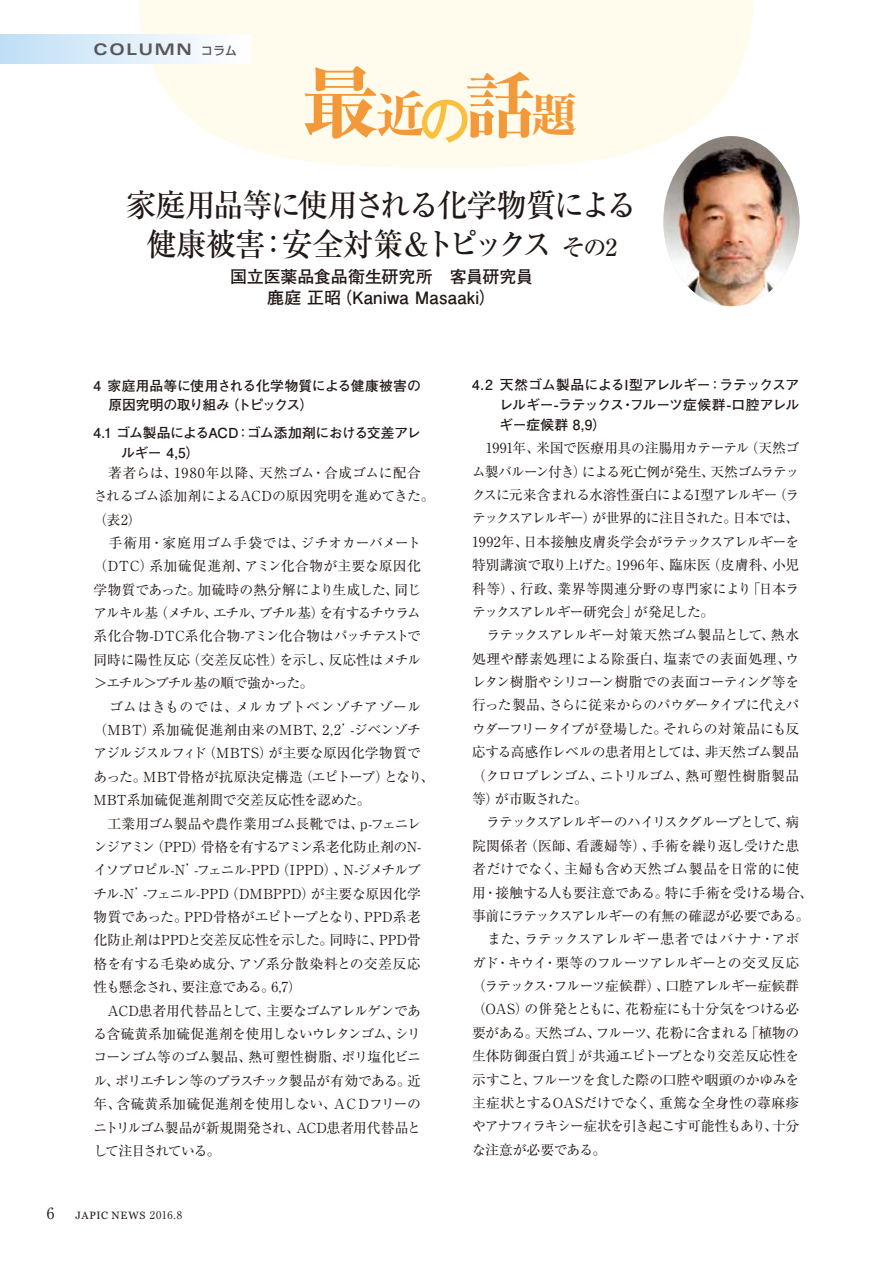
<style>
.page{position:relative;width:893px;height:1263px;background:#fff}
.page>*{position:absolute;margin:0;border:0;box-sizing:border-box;transform-origin:0 0}
.t1{font:800 77.85px "Ryumin Pro";color:#f39939}
.t2{font:500 31.95px/38.2px "Ryumin Pro";letter-spacing:-.06em;color:#221815;text-align:center;scale:.96 1}
.t3{font:700 16.95px/21.3px "Futo Go B101 Pro";letter-spacing:-.005em;color:#221815;text-align:center}
.t4{font:700 expanded 15.9px "Univers";letter-spacing:.11em;color:#595757}
.t5{font:15.45px "Ryumin Pro";color:#221815}
.t6{font:13.8px/23.4px "Ryumin Pro";letter-spacing:-.025em;color:#221815}
.t7{font:700 13.8px/19.6px "Futo Go B101 Pro";letter-spacing:-.02em;color:#221815}
.t8{font:10.65px "Georgia";letter-spacing:.06em;color:#221815}
.s1{font-family:"Shin Go Pro";font-weight:500;font-stretch:normal;font-size:11.7px}
.s2{font-size:50.1px}
.s3{font-size:71.25px}
.s4{font-size:45.75px}
.s5{font-size:23.4px}
.s6{font-family:"Ryumin Pro"}
</style>
<div class="page">
<svg style="left:139px;top:0;width:615px;height:168px;fill:#fffbed"></svg>
<div style="left:0;top:34px;width:251px;height:30px;background:linear-gradient(to right,#bfdef5,#fff)"></div>
<img style="left:663px;top:136px;width:136px;height:170px">
<p class="t4" style="left:94px;top:40px;width:145px">COLUMN <span class="s1">コラム</span></p>
<h1 class="t1" style="left:302px;top:42px;width:276px">最<span class="s2">近</span><sub>の</sub><span class="s3">話</span><span class="s4">題</span></h1>
<h2 class="t2" style="left:126px;top:184px;width:534px">家庭用品等に使用される化学物質による健康被害：安全対策＆トピックス <span class="s5">その2</span></h2>
<p class="t3" style="left:230px;top:264px;width:305px">国立医薬品食品衛生研究所　客員研究員鹿庭 正昭（Kaniwa Masaaki）</p>
<p class="t7" style="left:108px;top:374px;width:314px;text-indent:-15px">4 家庭用品等に使用される化学物質による健康被害の原因究明の取り組み（トピックス）</p>
<p class="t7" style="left:121px;top:422px;width:301px;text-indent:-28px">4.1 ゴム製品によるACD：ゴム添加剤における交差アレルギー 4,5）</p>
<p class="t6" style="left:94px;top:460px;width:343px">　著者らは、1980年以降、天然ゴム・合成ゴムに配合されるゴム添加剤によるACDの原因究明を進めてきた。（表2）<br>　手術用・家庭用ゴム手袋では、ジチオカーバメート（DTC）系加硫促進剤、アミン化合物が主要な原因化学物質であった。加硫時の熱分解により生成した、同じアルキル基（メチル、エチル、ブチル基）を有するチウラム系化合物-DTC系化合物-アミン化合物はパッチテストで同時に陽性反応（交差反応性）を示し、反応性はメチル＞エチル＞ブチル基の順で強かった。<br>　ゴムはきものでは、メルカプトベンゾチアゾール（MBT）系加硫促進剤由来のMBT、2,2’-ジベンゾチアジルジスルフィド（MBTS）が主要な原因化学物質であった。MBT骨格が抗原決定構造（エピトープ）となり、<br>MBT系加硫促進剤間で交差反応性を認めた。<br>　工業用ゴム製品や農作業用ゴム長靴では、p-フェニレンジアミン（PPD）骨格を有するアミン系老化防止剤のN-イソプロピル-N’-フェニル-PPD（IPPD）、N-ジメチルブチル-N’-フェニル-PPD（DMBPPD）が主要な原因化学物質であった。PPD骨格がエピトープとなり、PPD系老化防止剤はPPDと交差反応性を示した。同時に、PPD骨格を有する毛染め成分、アゾ系分散染料との交差反応性も懸念され、要注意である。6,7）<br>　ACD患者用代替品として、主要なゴムアレルゲンである含硫黄系加硫促進剤を使用しないウレタンゴム、シリコーンゴム等のゴム製品、熱可塑性樹脂、ポリ塩化ビニル、ポリエチレン等のプラスチック製品が有効である。近年、含硫黄系加硫促進剤を使用しない、ＡＣＤフリーのニトリルゴム製品が新規開発され、ACD患者用代替品として注目されている。</p>
<p class="t5" style="left:47px;top:1201px;width:9px">6</p>
<p class="t8" style="left:75px;top:1209px;width:108px">JAPIC NEWS <span class="s6">2016.8</span></p>
<p class="t7" style="left:500px;top:374px;width:301px;text-align:justify;text-indent:-28px">4.2 天然ゴム製品によるI型アレルギー：ラテックスアレルギー-ラテックス・フルーツ症候群-口腔アレルギー症候群 8,9）</p>
<p class="t6" style="left:472px;top:435px;width:343px">　1991年、米国で医療用具の注腸用カテーテル（天然ゴム製バルーン付き）による死亡例が発生、天然ゴムラテックスに元来含まれる水溶性蛋白によるI型アレルギー（ラテックスアレルギー）が世界的に注目された。日本では、<br>1992年、日本接触皮膚炎学会がラテックスアレルギーを特別講演で取り上げた。1996年、臨床医（皮膚科、小児科等）、行政、業界等関連分野の専門家により「日本ラテックスアレルギー研究会」が発足した。<br>　ラテックスアレルギー対策天然ゴム製品として、熱水処理や酵素処理による除蛋白、塩素での表面処理、ウレタン樹脂やシリコーン樹脂での表面コーティング等を行った製品、さらに従来からのパウダータイプに代えパウダーフリータイプが登場した。それらの対策品にも反応する高感作レベルの患者用としては、非天然ゴム製品（クロロプレンゴム、ニトリルゴム、熱可塑性樹脂製品等）が市販された。<br>　ラテックスアレルギーのハイリスクグループとして、病院関係者（医師、看護婦等）、手術を繰り返し受けた患者だけでなく、主婦も含め天然ゴム製品を日常的に使用・接触する人も要注意である。特に手術を受ける場合、事前にラテックスアレルギーの有無の確認が必要である。　また、ラテックスアレルギー患者ではバナナ・アボガド・キウイ・栗等のフルーツアレルギーとの交叉反応（ラテックス・フルーツ症候群）、口腔アレルギー症候群（OAS）の併発とともに、花粉症にも十分気をつける必要がある。天然ゴム、フルーツ、花粉に含まれる「植物の生体防御蛋白質」が共通エピトープとなり交差反応性を示すこと、フルーツを食した際の口腔や咽頭のかゆみを主症状とするOASだけでなく、重篤な全身性の蕁麻疹やアナフィラキシー症状を引き起こす可能性もあり、十分な注意が必要である。</p>
</div>
